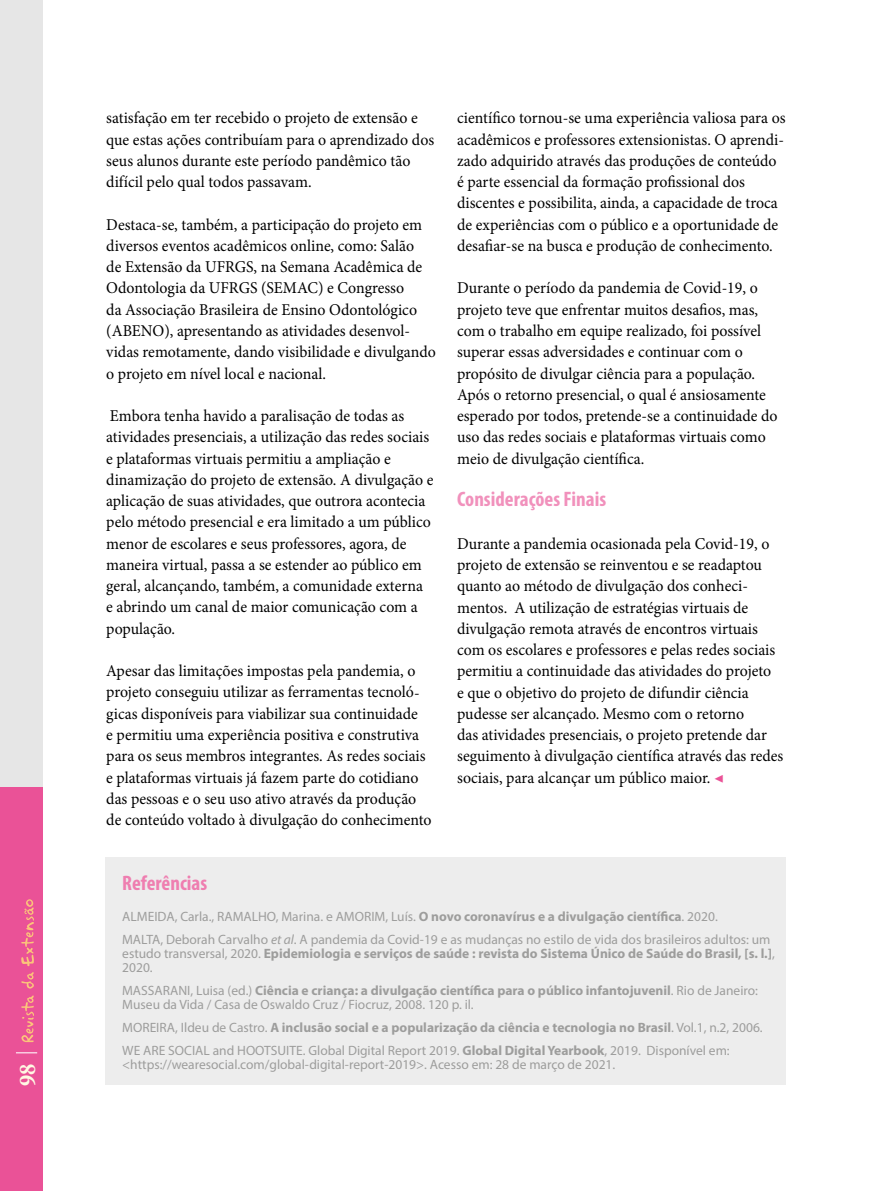
<style>
.page{position:relative;width:893px;height:1191px;background:#fff}
.page>*{position:absolute;margin:0;border:0;box-sizing:border-box;transform-origin:0 0}
.t1{font:700 condensed 24px "Minion Pro";color:#fff9e3}
.t2{font:700 condensed 21px "Myriad Pro";color:#f191bc}
.t3{font:700 condensed 21px "Myriad Pro";color:#ef7eb0}
.t4{font:16.5px/21.3px "Minion Pro";color:#000;scale:.96 1}
.t5{font:13.5px/22.8px "Myriad Pro";color:#9d9d9c}
.t6{font:700 13.5px/14.2px "Myriad Pro";color:#9d9d9c}
.s1{color:#ea5297}
.s2{font-weight:700}
.s3{font-style:italic}
.s4{font-weight:400}
</style>
<div class="page">
<div style="left:0;top:0;width:43px;height:1191px;background:#e6e6e6"></div>
<div style="left:0;top:787px;width:43px;height:404px;background:#ea5297"></div>
<div style="left:105px;top:857px;width:681px;height:227px;background:#ededed"></div>
<svg style="left:16px;top:1052px;width:21px;height:1px"></svg>
<svg style="left:21px;top:995px;width:13px;height:47px"></svg>
<svg style="left:21px;top:899px;width:13px;height:89px"></svg>
<h1 class="t1" style="left:11px;top:1085px;width:24px;rotate:-90deg">98</h1>
<p class="t4" style="left:106px;top:107px;width:343px">satisfação em ter recebido o projeto de extensão e que estas ações contribuíam para o aprendizado dos seus alunos durante este período pandêmico tão difícil pelo qual todos passavam.</p>
<p class="t4" style="left:106px;top:214px;width:345px">Destaca-se, também, a participação do projeto em diversos eventos acadêmicos online, como: Salão<br>de Extensão da UFRGS, na Semana Acadêmica de Odontologia da UFRGS (SEMAC) e Congresso<br>da Associação Brasileira de Ensino Odontológico (ABENO), apresentando as atividades desenvol&shy;vidas remotamente, dando visibilidade e divulgando o projeto em nível local e nacional.</p>
<p class="t4" style="left:106px;top:405px;width:342px">Embora tenha havido a paralisação de todas as atividades presenciais, a utilização das redes sociais e plataformas virtuais permitiu a ampliação e dinamização do projeto de extensão. A divulgação e aplicação de suas atividades, que outrora acontecia pelo método presencial e era limitado a um público menor de escolares e seus professores, agora, de maneira virtual, passa a se estender ao público em geral, alcançando, também, a comunidade externa e abrindo um canal de maior comunicação com a população.</p>
<p class="t4" style="left:106px;top:660px;width:340px">Apesar das limitações impostas pela pandemia, o projeto conseguiu utilizar as ferramentas tecnoló&shy;gicas disponíveis para viabilizar sua continuidade<br>e permitiu uma experiência positiva e construtiva para os seus membros integrantes. As redes sociais e plataformas virtuais já fazem parte do cotidiano das pessoas e o seu uso ativo através da produção de conteúdo voltado à divulgação do conhecimento</p>
<p class="t4" style="left:457px;top:107px;width:344px">científico tornou-se uma experiência valiosa para os acadêmicos e professores extensionistas. O aprendi&shy;zado adquirido através das produções de conteúdo é parte essencial da formação profissional dos discentes e possibilita, ainda, a capacidade de troca de experiências com o público e a oportunidade de desafiar-se na busca e produção de conhecimento.</p>
<p class="t4" style="left:457px;top:278px;width:335px">Durante o período da pandemia de Covid-19, o projeto teve que enfrentar muitos desafios, mas, com o trabalho em equipe realizado, foi possível superar essas adversidades e continuar com o propósito de divulgar ciência para a população.<br>Após o retorno presencial, o qual é ansiosamente esperado por todos, pretende-se a continuidade do uso das redes sociais e plataformas virtuais como meio de divulgação científica.</p>
<p class="t2" style="left:457px;top:486px;width:151px">Considerações Finais</p>
<p class="t4" style="left:457px;top:533px;width:341px">Durante a pandemia ocasionada pela Covid-19, o projeto de extensão se reinventou e se readaptou quanto ao método de divulgação dos conheci&shy;mentos. A utilização de estratégias virtuais de divulgação remota através de encontros virtuais com os escolares e professores e pelas redes sociais permitiu a continuidade das atividades do projeto<br>e que o objetivo do projeto de difundir ciência pudesse ser alcançado. Mesmo com o retorno<br>das atividades presenciais, o projeto pretende dar seguimento à divulgação científica através das redes sociais, para alcançar um público maior. <span class="s1">◀</span></p>
<p class="t3" style="left:122px;top:869px;width:86px">Referências</p>
<p class="t5" style="left:122px;top:904px;width:650px">ALMEIDA, Carla., RAMALHO, Marina. e AMORIM, Luís. <span class="s2">O novo coronavírus e a divulgação científica</span>. 2020.<br>MALTA, Deborah Carvalho <span class="s3">et al</span>. A pandemia da Covid-19 e as mudanças no estilo de vida dos brasileiros adultos: um</p>
<p class="t6" style="left:122px;top:945px;width:654px"><span class="s4">estudo transversal, 2020.</span> Epidemiologia e serviços de saúde : revista do Sistema Único de Saúde do Brasil, [s. l.]<span class="s4">,<br>2020.</span></p>
<p class="t5" style="left:122px;top:983px;width:637px;line-height:14.2px">MASSARANI, Luisa (ed.) <span class="s2">Ciência e criança: a divulgação científica para o público infantojuvenil</span>. Rio de Janeiro:<br>Museu da Vida / Casa de Oswaldo Cruz / Fiocruz, 2008. 120 p. il.</p>
<p class="t5" style="left:122px;top:1015px;width:642px">MOREIRA, Ildeu de Castro. <span class="s2">A inclusão social e a popularização da ciência e tecnologia no Brasil</span>. Vol.1, n.2, 2006.<br>WE ARE SOCIAL and HOOTSUITE. Global Digital Report 2019. <span class="s2">Global Digital Yearbook</span>, 2019. Disponível em:</p>
<p class="t5" style="left:122px;top:1052px;width:495px">&lt;https://wearesocial.com/global-digital-report-2019&gt;. Acesso em: 28 de março de 2021.</p>
</div>
